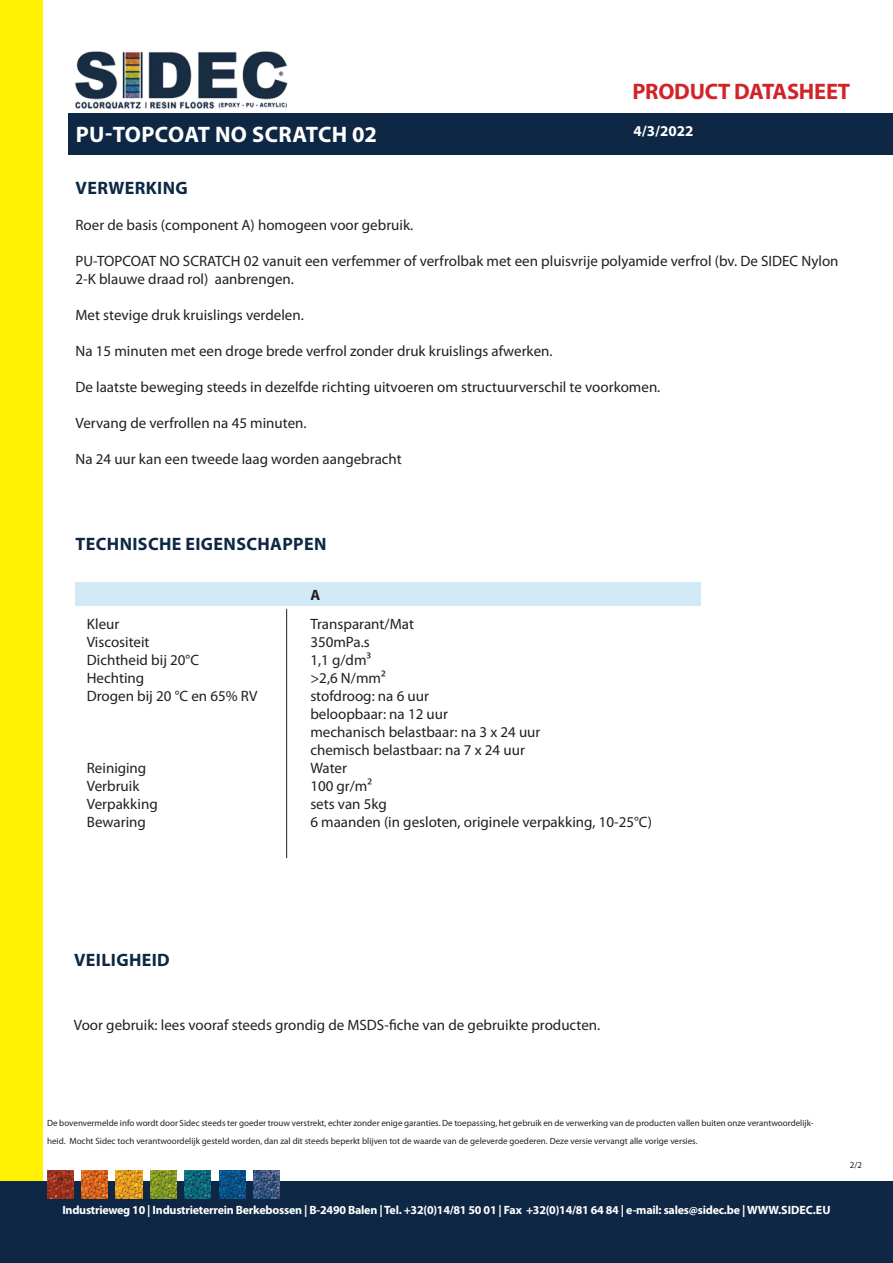
<style>
.page{position:relative;width:893px;height:1263px;background:#fff}
.page>*{position:absolute;margin:0;border:0;box-sizing:border-box;transform-origin:0 0}
.t1{font:700 22.5px "Myriad Pro";letter-spacing:.02em;color:#fff}
.t2{font:700 22.5px "Myriad Pro";letter-spacing:-.01em;color:#d1232a}
.t3{font:700 18px "Myriad Pro";letter-spacing:.02em;color:#0d2744}
.t4{font:15px/18px "Myriad Pro";color:#231f20}
.t5{font:700 15px "Myriad Pro";color:#fff}
.t6{font:700 15px "Myriad Pro";color:#231f20}
.t7{font:700 12px "Myriad Pro";letter-spacing:-.02em;color:#fff}
.t8{font:9px/18px "Myriad Pro";color:#231f20}
</style>
<div class="page">
<div style="left:0;top:0;width:43px;height:1263px;background:#fff101"></div>
<div style="left:0;top:1181px;width:893px;height:82px;background:#0d2744"></div>
<img style="left:47px;top:1170px;width:26px;height:28px">
<img style="left:82px;top:1170px;width:26px;height:28px">
<img style="left:116px;top:1170px;width:26px;height:28px">
<img style="left:150px;top:1170px;width:26px;height:28px">
<img style="left:185px;top:1170px;width:26px;height:28px">
<img style="left:219px;top:1170px;width:26px;height:28px">
<img style="left:253px;top:1170px;width:27px;height:28px">
<div style="left:68px;top:113px;width:825px;height:42px;background:#0d2744"></div>
<div style="left:75px;top:582px;width:626px;height:24px;background:#d2eaf6"></div>
<hr style="left:286px;top:609px;width:1px;height:249px;background:#231f20">
<img style="left:75px;top:51px;width:213px;height:58px">
<p class="t2" style="left:632px;top:77px;width:219px">PRODUCT DATASHEET</p>
<p class="t1" style="left:76px;top:119px;width:303px">PU-TOPCOAT NO SCRATCH 02</p>
<p class="t5" style="left:634px;top:121px;width:61px">4/3/2022</p>
<p class="t3" style="left:76px;top:176px;width:114px">VERWERKING</p>
<p class="t4" style="left:75px;top:215px;width:339px">Roer de basis (component A) homogeen voor gebruik.</p>
<p class="t4" style="left:75px;top:251px;width:765px">PU-TOPCOAT NO SCRATCH 02 vanuit een verfemmer of verfrolbak met een pluisvrije polyamide verfrol (bv. De SIDEC Nylon<br>2-K blauwe draad rol) aanbrengen.</p>
<p class="t4" style="left:75px;top:305px;width:230px">Met stevige druk kruislings verdelen.</p>
<p class="t4" style="left:75px;top:341px;width:479px">Na 15 minuten met een droge brede verfrol zonder druk kruislings afwerken.</p>
<p class="t4" style="left:75px;top:377px;width:586px">De laatste beweging steeds in dezelfde richting uitvoeren om structuurverschil te voorkomen.</p>
<p class="t4" style="left:75px;top:413px;width:233px">Vervang de verfrollen na 45 minuten.</p>
<p class="t4" style="left:75px;top:449px;width:328px">Na 24 uur kan een tweede laag worden aangebracht</p>
<p class="t3" style="left:76px;top:532px;width:252px">TECHNISCHE EIGENSCHAPPEN</p>
<p class="t6" style="left:310px;top:585px;width:11px">A</p>
<p class="t4" style="left:87px;top:614px;width:34px">Kleur</p>
<p class="t4" style="left:310px;top:614px;width:105px">Transparant/Mat</p>
<p class="t4" style="left:87px;top:632px;width:64px">Viscositeit</p>
<p class="t4" style="left:310px;top:632px;width:61px">350mPa.s</p>
<p class="t4" style="left:87px;top:650px;width:114px">Dichtheid bij 20°C</p>
<p class="t4" style="left:310px;top:650px;width:62px">1,1 g/dm³</p>
<p class="t4" style="left:87px;top:668px;width:59px">Hechting</p>
<p class="t4" style="left:310px;top:668px;width:77px">&gt;2,6 N/mm²</p>
<p class="t4" style="left:87px;top:686px;width:172px">Drogen bij 20 °C en 65% RV</p>
<p class="t4" style="left:310px;top:686px;width:120px">stofdroog: na 6 uur</p>
<p class="t4" style="left:310px;top:704px;width:139px">beloopbaar: na 12 uur</p>
<p class="t4" style="left:310px;top:722px;width:232px">mechanisch belastbaar: na 3 x 24 uur</p>
<p class="t4" style="left:310px;top:740px;width:216px">chemisch belastbaar: na 7 x 24 uur</p>
<p class="t4" style="left:87px;top:758px;width:61px">Reiniging</p>
<p class="t4" style="left:310px;top:758px;width:38px">Water</p>
<p class="t4" style="left:87px;top:776px;width:54px">Verbruik</p>
<p class="t4" style="left:310px;top:776px;width:63px">100 gr/m²</p>
<p class="t4" style="left:87px;top:794px;width:72px">Verpakking</p>
<p class="t4" style="left:310px;top:794px;width:78px">sets van 5kg</p>
<p class="t4" style="left:87px;top:812px;width:61px">Bewaring</p>
<p class="t4" style="left:310px;top:812px;width:343px">6 maanden (in gesloten, originele verpakking, 10-25°C)</p>
<p class="t3" style="left:74px;top:948px;width:97px">VEILIGHEID</p>
<p class="t4" style="left:74px;top:1015px;width:528px">Voor gebruik: lees vooraf steeds grondig de MSDS-fiche van de gebruikte producten.</p>
<p class="t8" style="left:47px;top:1113px;width:768px">De bovenvermelde info wordt door Sidec steeds ter goeder trouw verstrekt, echter zonder enige garanties. De toepassing, het gebruik en de verwerking van de producten vallen buiten onze verantwoordelijk&shy;heid. Mocht Sidec toch verantwoordelijk gesteld worden, dan zal dit steeds beperkt blijven tot de waarde van de geleverde goederen. Deze versie vervangt alle vorige versies.</p>
<p class="t7" style="left:62px;top:1202px;width:770px">Industrieweg 10 | Industrieterrein Berkebossen | B-2490 Balen | Tel. +32(0)14/81 50 01 | Fax +32(0)14/81 64 84 | e-mail: sales@sidec.be | WWW.SIDEC.EU</p>
<p class="t8" style="left:850px;top:1155px;width:14px">2/2</p>
</div>
